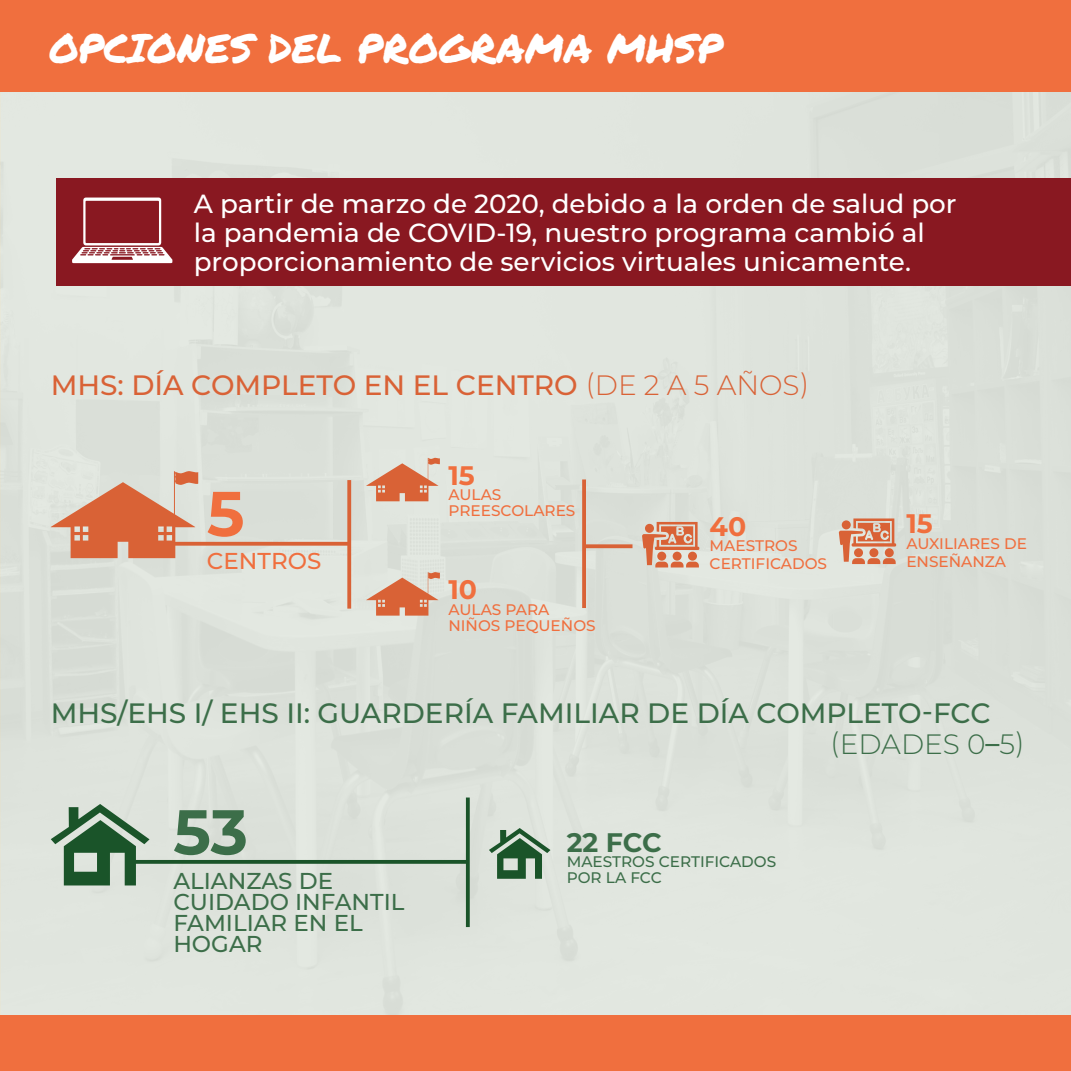
<style>
.page{position:relative;width:1071px;height:1071px;background:#fff}
.page>*{position:absolute;margin:0;border:0;box-sizing:border-box;transform-origin:0 0}
.t1{font:700 63.18px "Montserrat";color:#3c6e49}
.t2{font:700 63.18px "Montserrat";color:#f06f3e}
.t3{font:40.25px "Permanent Marker";color:#fff}
.t4{font:500 28px "Montserrat";color:#3c6e49}
.t5{font:500 28px "Montserrat";color:#d96236}
.t6{font:300 28px "Montserrat";color:#3c6e49}
.t7{font:700 26.78px "Montserrat";color:#f06f3e}
.t8{font:700 26.78px "Montserrat";color:#3c6e49}
.t9{font:500 26.25px/28.9px "Montserrat";color:#fff}
.t10{font:500 22.93px/21px "Montserrat";color:#3c6e49}
.t11{font:500 22.93px "Montserrat";color:#f06f3e}
.t12{font:500 15.22px/17.5px "Montserrat";color:#f06f3e}
.t13{font:500 15.22px "Montserrat";color:#3c6e49}
.s1{font-weight:300}
.s2{font-family:"Futura Std";font-weight:500}
</style>
<div class="page">
<div style="left:0;top:91px;width:1071px;height:925px;background:#dfe4dc"></div>
<div style="left:0;top:0;width:1071px;height:91px;background:#f06f3e"></div>
<div style="left:57px;top:179px;width:1014px;height:107px;background:#891821"></div>
<svg style="left:51px;top:471px;width:147px;height:87px"></svg>
<svg style="left:366px;top:458px;width:74px;height:43px"></svg>
<svg style="left:366px;top:572px;width:74px;height:44px"></svg>
<svg style="left:347px;top:480px;width:4px;height:129px"></svg>
<svg style="left:135px;top:542px;width:214px;height:4px"></svg>
<svg style="left:586px;top:544px;width:47px;height:4px"></svg>
<svg style="left:642px;top:522px;width:57px;height:46px"></svg>
<svg style="left:839px;top:518px;width:57px;height:46px"></svg>
<svg style="left:582px;top:479px;width:4px;height:129px"></svg>
<svg style="left:51px;top:804px;width:99px;height:81px"></svg>
<svg style="left:489px;top:828px;width:61px;height:51px"></svg>
<svg style="left:466px;top:798px;width:4px;height:129px"></svg>
<svg style="left:134px;top:860px;width:335px;height:4px"></svg>
<div style="left:0;top:1016px;width:1071px;height:55px;background:#f06f3e"></div>
<svg style="left:72px;top:198px;width:100px;height:65px"></svg>
<p class="t3" style="left:49px;top:18px;width:675px">OPCIONES DEL PROGRAMA MHSP</p>
<p class="t9" style="left:194px;top:188px;width:764px">A partir de marzo de 2020, debido a la orden de salud por la pandemia de COVID-19, nuestro programa cambió al proporcionamiento de servicios virtuales unicamente.</p>
<p class="t5" style="left:51px;top:365px;width:760px">MHS: DÍA COMPLETO EN EL CENTRO <span class="s1">(DE 2 A 5 AÑOS)</span></p>
<p class="t2" style="left:207px;top:468px;width:39px">5</p>
<p class="t11" style="left:207px;top:545px;width:116px">CENTROS</p>
<p class="t7" style="left:448px;top:456px;width:28px">15</p>
<p class="t12" style="left:448px;top:485px;width:54px">AULAS</p>
<p class="t12" style="left:448px;top:502px;width:129px">PREESCOLARES</p>
<p class="t7" style="left:448px;top:571px;width:30px">10</p>
<p class="t12" style="left:448px;top:600px;width:102px">AULAS PARA</p>
<p class="t12" style="left:448px;top:617px;width:149px">NIÑOS PEQUEÑOS</p>
<p class="t7" style="left:710px;top:507px;width:38px">40</p>
<p class="t12" style="left:710px;top:536px;width:119px">MAESTROS<br>CERTIFICADOS</p>
<p class="t7" style="left:906px;top:504px;width:28px">15</p>
<p class="t12" style="left:906px;top:534px;width:122px">AUXILIARES DE</p>
<p class="t12" style="left:906px;top:552px;width:101px">ENSEÑANZA</p>
<p class="t4" style="left:51px;top:693px;width:941px">MHS/EHS I/ EHS II: GUARDERÍA FAMILIAR DE DÍA COMPLETO-FCC</p>
<p class="t6" style="left:830px;top:725px;width:196px">(EDADES 0<span class="s2">–</span>5)</p>
<p class="t1" style="left:173px;top:786px;width:76px">53</p>
<p class="t10" style="left:173px;top:870px;width:233px">ALIANZAS DE<br>CUIDADO INFANTIL<br>FAMILIAR EN EL<br>HOGAR</p>
<p class="t8" style="left:567px;top:823px;width:97px">22 FCC</p>
<p class="t13" style="left:567px;top:851px;width:211px">MAESTROS CERTIFICADOS</p>
<p class="t13" style="left:567px;top:867px;width:97px">POR LA FCC</p>
</div>
